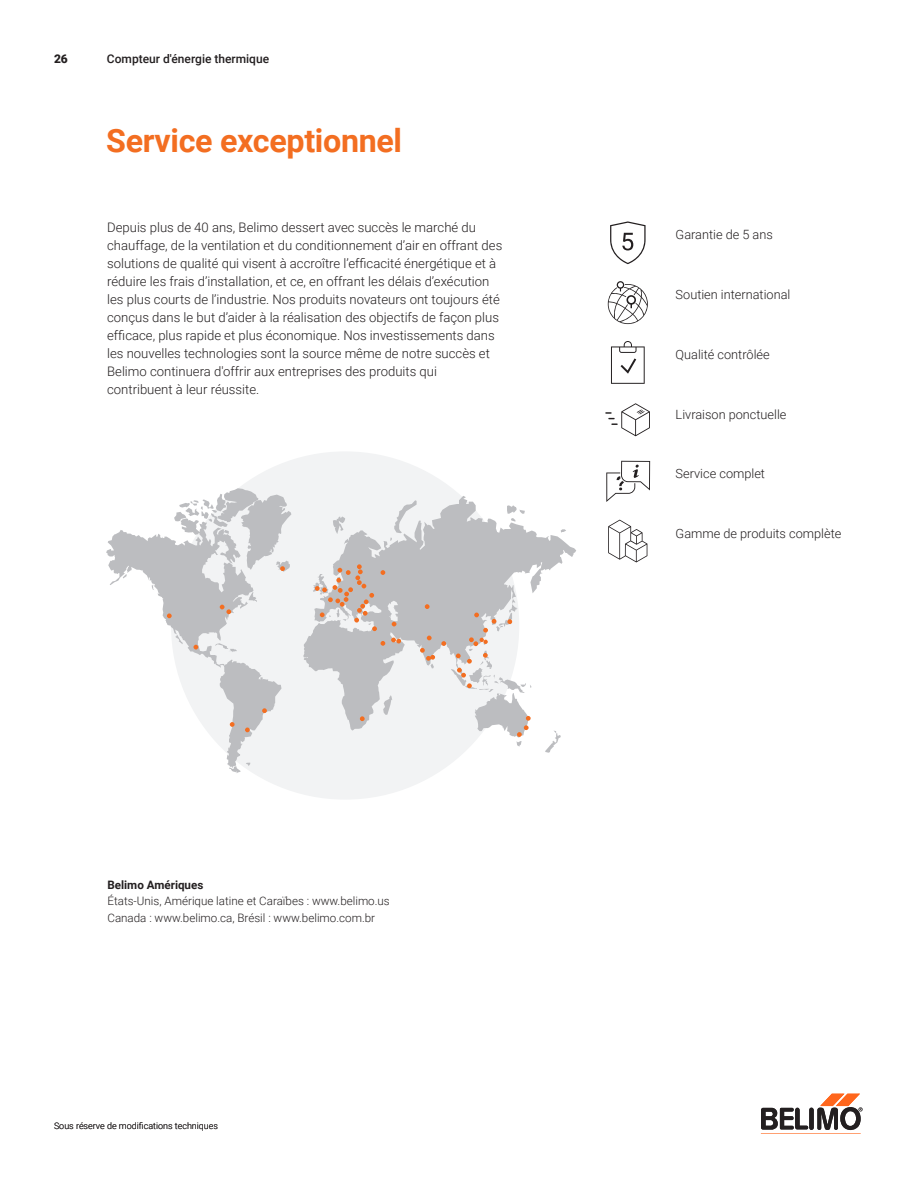
<style>
.page{position:relative;width:918px;height:1188px;background:#fff}
.page>*{position:absolute;margin:0;border:0;box-sizing:border-box;transform-origin:0 0}
.Belimo_Headline_33pt{font:700 32.25px "Roboto";letter-spacing:-.01em;color:#f36e21}
.Belimo_Body_8_75pt{font:300 13.2px/18px "Roboto";color:#231f20}
.Belimo_Body_small_un{font:300 12.75px "Roboto";color:#231f20}
.Belimo_rubric_left{font:500 12px "Roboto";color:#231f20}
.Belimo_page_number_l{font:900 12px "Roboto";color:#231f20}
.Belimo_Body_small_un-2{font:300 11.7px/16.5px "Roboto";color:#231f20}
.Belimo_Body_small_un-3{font:700 11.7px "Roboto";color:#231f20}
.Fussnote_links{font:300 9px "Roboto";color:#231f20}
</style>
<div class="page">
<div style="left:809px;top:1108px;width:5px;height:22px;background:#231f20;border-radius:2px"></div>
<svg style="left:761px;top:1108px;width:47px;height:22px"></svg>
<svg style="left:817px;top:1094px;width:45px;height:36px"></svg>
<hr style="left:761px;top:1134px;width:100px;height:1px;background:#ff661c">
<div style="left:171px;top:451px;width:348px;height:349px;background:#f2f3f4;border-radius:50%"></div>
<svg style="left:545px;top:731px;width:16px;height:22px"></svg>
<svg style="left:106px;top:530px;width:176px;height:236px"></svg>
<svg style="left:175px;top:634px;width:8px;height:10px"></svg>
<svg style="left:123px;top:574px;width:4px;height:4px"></svg>
<svg style="left:229px;top:763px;width:21px;height:10px"></svg>
<svg style="left:249px;top:592px;width:8px;height:10px"></svg>
<svg style="left:215px;top:643px;width:22px;height:9px"></svg>
<svg style="left:303px;top:496px;width:273px;height:234px"></svg>
<svg style="left:381px;top:641px;width:4px;height:5px"></svg>
<svg style="left:392px;top:622px;width:4px;height:4px"></svg>
<svg style="left:174px;top:488px;width:117px;height:84px"></svg>
<svg style="left:425px;top:604px;width:5px;height:5px"></svg>
<svg style="left:391px;top:638px;width:10px;height:5px"></svg>
<svg style="left:360px;top:716px;width:5px;height:5px"></svg>
<svg style="left:313px;top:564px;width:72px;height:67px"></svg>
<svg style="left:245px;top:728px;width:5px;height:4px"></svg>
<svg style="left:262px;top:708px;width:5px;height:5px"></svg>
<svg style="left:230px;top:722px;width:5px;height:5px"></svg>
<svg style="left:194px;top:645px;width:4px;height:5px"></svg>
<svg style="left:220px;top:605px;width:11px;height:9px"></svg>
<svg style="left:427px;top:636px;width:5px;height:4px"></svg>
<svg style="left:420px;top:648px;width:15px;height:20px"></svg>
<svg style="left:441px;top:641px;width:5px;height:5px"></svg>
<svg style="left:456px;top:599px;width:76px;height:148px"></svg>
<svg style="left:167px;top:613px;width:5px;height:5px"></svg>
<svg style="left:610px;top:221px;width:36px;height:43px"></svg>
<svg style="left:608px;top:281px;width:40px;height:43px"></svg>
<svg style="left:611px;top:341px;width:34px;height:43px"></svg>
<svg style="left:605px;top:403px;width:45px;height:33px"></svg>
<svg style="left:606px;top:461px;width:44px;height:41px"></svg>
<svg style="left:608px;top:520px;width:39px;height:42px"></svg>
<p class="Belimo_page_number_l" style="left:54px;top:50px;width:15px">26</p>
<p class="Belimo_rubric_left" style="left:107px;top:50px;width:164px">Compteur d'énergie thermique</p>
<p class="Belimo_Headline_33pt" style="left:106px;top:118px;width:297px">Service exceptionnel</p>
<p class="Belimo_Body_8_75pt" style="left:107px;top:218px;width:397px">Depuis plus de 40 ans, Belimo dessert avec succès le marché du chauffage, de la ventilation et du conditionnement d’air en offrant des solutions de qualité qui visent à accroître l’efficacité énergétique et à réduire les frais d’installation, et ce, en offrant les délais d’exécution les plus courts de l’industrie. Nos produits novateurs ont toujours été conçus dans le but d’aider à la réalisation des objectifs de façon plus efficace, plus rapide et plus économique. Nos investissements dans les nouvelles technologies sont la source même de notre succès et Belimo continuera d'offrir aux entreprises des produits qui contribuent à leur réussite.</p>
<p class="Belimo_Body_small_un" style="left:676px;top:226px;width:99px">Garantie de 5 ans</p>
<p class="Belimo_Body_small_un" style="left:676px;top:286px;width:116px">Soutien international</p>
<p class="Belimo_Body_small_un" style="left:676px;top:345px;width:96px">Qualité contrôlée</p>
<p class="Belimo_Body_small_un" style="left:676px;top:405px;width:112px">Livraison ponctuelle</p>
<p class="Belimo_Body_small_un" style="left:676px;top:465px;width:91px">Service complet</p>
<p class="Belimo_Body_small_un-3" style="left:107px;top:877px;width:97px">Belimo Amériques</p>
<p class="Belimo_Body_small_un-2" style="left:107px;top:893px;width:284px">États-Unis, Amérique latine et Caraïbes : www.belimo.us<br>Canada : www.belimo.ca, Brésil : www.belimo.com.br</p>
<p class="Fussnote_links" style="left:54px;top:1119px;width:166px">Sous réserve de modifications techniques</p>
<p class="Belimo_Body_small_un" style="left:676px;top:524px;width:167px">Gamme de produits complète</p>
</div>
